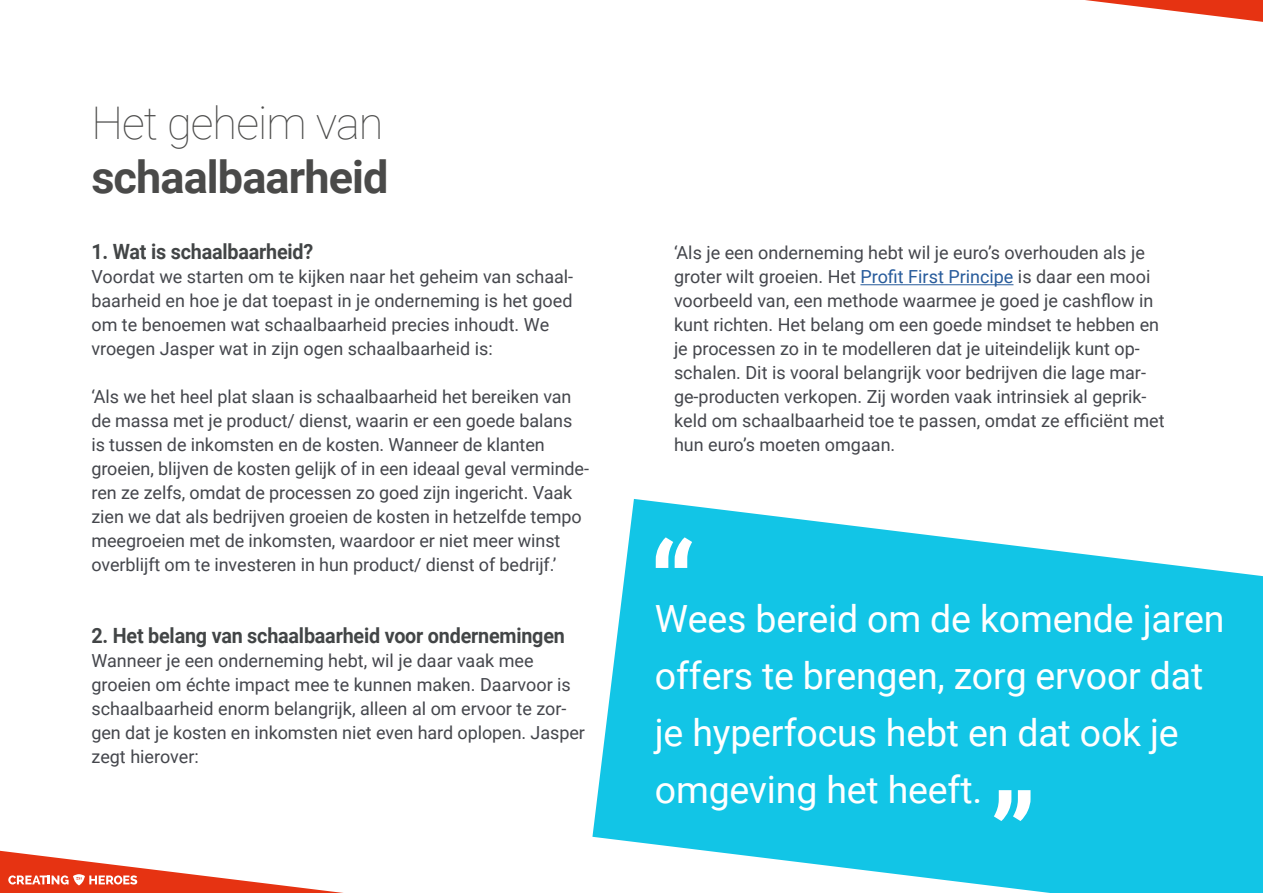
<style>
.page{position:relative;width:1263px;height:893px;background:#fff}
.page>*{position:absolute;margin:0;border:0;box-sizing:border-box;transform-origin:0 0}
.t1{font:700 120px "Roboto";color:#fff;scale:.94 1}
.t2{font:700 45px "Roboto";letter-spacing:-.02em;color:#4a4a49}
.t3{font:100 45px "Roboto";letter-spacing:-.02em;color:#4a4a49}
.t4{font:37.5px/57px "Roboto";letter-spacing:-.005em;color:#fff}
.t5{font:700 21px "Roboto";letter-spacing:-.01em;color:#424546;scale:.94 1}
.t6{font:18px/24px "Roboto";color:#44464c}
.s1{color:#275b9b}
</style>
<div class="page">
<svg style="left:1085px;top:0;width:178px;height:22px"></svg>
<svg style="left:0;top:850px;width:343px;height:43px"></svg>
<svg style="left:592px;top:499px;width:671px;height:394px;fill:#12c5e6"></svg>
<hr style="left:860px;top:284px;width:153px;height:1px;background:#275b9b">
<h2 class="t3" style="left:91px;top:91px;width:294px">Het geheim van</h2>
<h2 class="t2" style="left:91px;top:145px;width:299px">schaalbaarheid</h2>
<p class="t5" style="left:91px;top:237px;width:238px">1. Wat is schaalbaarheid?</p>
<p class="t6" style="left:91px;top:264px;width:483px">Voordat we starten om te kijken naar het geheim van schaal&shy;baarheid en hoe je dat toepast in je onderneming is het goed om te benoemen wat schaalbaarheid precies inhoudt. We vroegen Jasper wat in zijn ogen schaalbaarheid is:</p>
<p class="t6" style="left:91px;top:384px;width:499px">‘Als we het heel plat slaan is schaalbaarheid het bereiken van de massa met je product/ dienst, waarin er een goede balans is tussen de inkomsten en de kosten. Wanneer de klanten groeien, blijven de kosten gelijk of in een ideaal geval verminde&shy;ren ze zelfs, omdat de processen zo goed zijn ingericht. Vaak zien we dat als bedrijven groeien de kosten in hetzelfde tempo meegroeien met de inkomsten, waardoor er niet meer winst overblijft om te investeren in hun product/ dienst of bedrijf.’</p>
<p class="t5" style="left:91px;top:621px;width:505px">2. Het belang van schaalbaarheid voor ondernemingen</p>
<p class="t6" style="left:91px;top:648px;width:495px">Wanneer je een onderneming hebt, wil je daar vaak mee groeien om échte impact mee te kunnen maken. Daarvoor is schaalbaarheid enorm belangrijk, alleen al om ervoor te zor&shy;gen dat je kosten en inkomsten niet even hard oplopen. Jasper zegt hierover:</p>
<p class="t6" style="left:674px;top:240px;width:492px">‘Als je een onderneming hebt wil je euro’s overhouden als je groter wilt groeien. Het <span class="s1">Profit First Principe</span> is daar een mooi voorbeeld van, een methode waarmee je goed je cashflow in kunt richten. Het belang om een goede mindset te hebben en je processen zo in te modelleren dat je uiteindelijk kunt op&shy;schalen. Dit is vooral belangrijk voor bedrijven die lage mar&shy;ge-producten verkopen. Zij worden vaak intrinsiek al geprik&shy;keld om schaalbaarheid toe te passen, omdat ze efficiënt met hun euro’s moeten omgaan.</p>
<h1 class="t1" style="left:650px;top:503px;width:50px">“</h1>
<h3 class="t4" style="left:655px;top:588px;width:571px">Wees bereid om de komende jaren offers te brengen, zorg ervoor dat je hyperfocus hebt en dat ook je omgeving het heeft.</h3>
<h1 class="t1" style="left:990px;top:753px;width:51px">”</h1>
</div>
